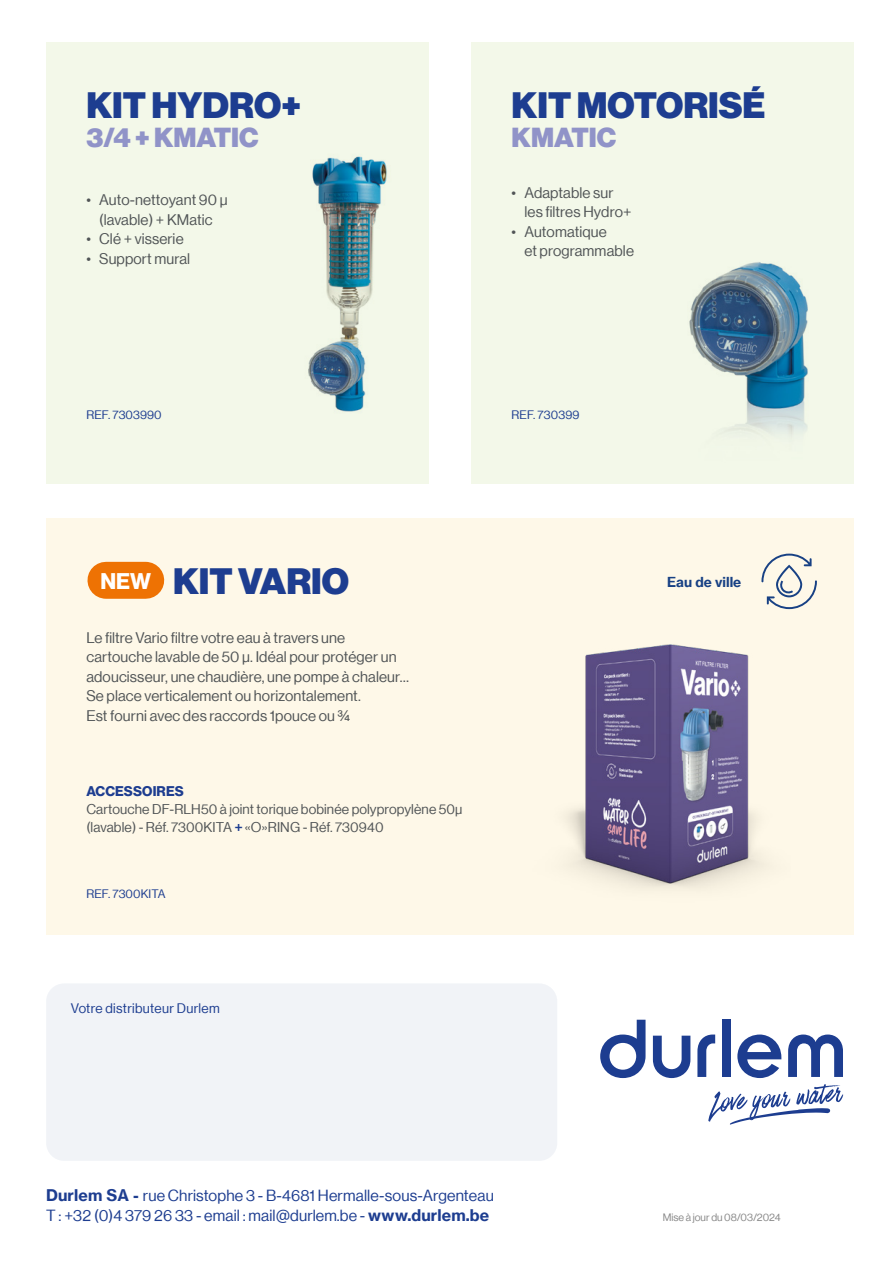
<style>
.page{position:relative;width:893px;height:1263px;background:#fff}
.page>*{position:absolute;margin:0;border:0;box-sizing:border-box;transform-origin:0 0}
.t1{font:36px "N Haas Grotesk DS Pro 95 Blk";color:#1d3d90}
.t2{font:27px "N Haas Grotesk DS Pro 95 Blk";color:#9093c8}
.t3{font:22.2px "N Haas Grotesk DS Pro 75 Bd";color:#fff}
.t4{font:15.75px/19.5px "N Haas Grotesk DSW02 55 Rg";letter-spacing:.01em;color:#1d3d90}
.t5{font:15px/19.5px "N Haas Grotesk DSW02 55 Rg";letter-spacing:.01em;color:#505456}
.t6{font:13.8px/18px "N Haas Grotesk DSW02 55 Rg";letter-spacing:.01em;color:#505456}
.t7{font:13.8px "N Haas Grotesk DS Pro 75 Bd";letter-spacing:.01em;color:#1d3d90}
.t8{font:13.5px "N Haas Grotesk DSW02 55 Rg";letter-spacing:.025em;color:#1d3d90}
.t9{font:13.5px "N Haas Grotesk TXW02 75 Bd";color:#184184}
.t10{font:12px "N Haas Grotesk DSW02 55 Rg";letter-spacing:.01em;color:#1d3d90}
.t11{font:10.5px "N Haas Grotesk DSW02 55 Rg";color:#878787}
.s1{font-family:"N Haas Grotesk DS Pro 65 Md";color:#1d3d90}
.s2{font-family:"N Haas Grotesk TXW02 75 Bd"}
</style>
<div class="page">
<div style="left:46px;top:518px;width:808px;height:416px;background:#fef8e8"></div>
<img style="left:567px;top:644px;width:197px;height:244px">
<div style="left:106px;top:562px;width:40px;height:37px;background:#ee7203"></div>
<svg style="left:761px;top:554px;width:56px;height:55px"></svg>
<div style="left:46px;top:43px;width:383px;height:441px;background:#f3f8e9"></div>
<div style="left:471px;top:43px;width:383px;height:441px;background:#f3f8e9"></div>
<img style="left:308px;top:156px;width:79px;height:256px">
<img style="left:689px;top:262px;width:119px;height:175px">
<div style="left:46px;top:983px;width:511px;height:178px;background:#f1f3f7;border-radius:18px"></div>
<div style="left:722px;top:1020px;width:8px;height:57px;background:#1d3d90"></div>
<svg style="left:653px;top:1036px;width:37px;height:42px"></svg>
<svg style="left:600px;top:1020px;width:45px;height:58px"></svg>
<svg style="left:697px;top:1034px;width:147px;height:91px"></svg>
<h1 class="t1" style="left:86px;top:84px;width:217px">KIT HYDRO+</h1>
<h2 class="t2" style="left:86px;top:121px;width:174px">3/4 + KMATIC</h2>
<p class="t5" style="left:86px;top:190px;width:143px;text-align:center">• Auto-nettoyant 90 μ (lavable) + KMatic</p>
<p class="t5" style="left:86px;top:229px;width:99px">• Clé + visserie</p>
<p class="t5" style="left:86px;top:249px;width:105px">• Support mural</p>
<h1 class="t1" style="left:512px;top:84px;width:255px">KIT MOTORISÉ</h1>
<h2 class="t2" style="left:512px;top:121px;width:106px">KMATIC</h2>
<p class="t5" style="left:524px;top:183px;width:109px;text-indent:-13px">• Adaptable sur les filtres Hydro+</p>
<p class="t5" style="left:524px;top:222px;width:111px;text-indent:-13px">• Automatique<br>et programmable</p>
<p class="t10" style="left:86px;top:407px;width:77px">REF. 7303990</p>
<p class="t10" style="left:512px;top:407px;width:69px">REF. 730399</p>
<h1 class="t1" style="left:173px;top:560px;width:177px">KIT VARIO</h1>
<p class="t5" style="left:86px;top:628px;width:324px">Le filtre Vario filtre votre eau à travers une cartouche lavable de 50 μ. Idéal pour protéger un adoucisseur, une chaudière, une pompe à chaleur… Se place verticalement ou horizontalement.<br>Est fourni avec des raccords 1pouce ou ¾</p>
<h3 class="t3" style="left:101px;top:568px;width:52px">NEW</h3>
<p class="t9" style="left:667px;top:573px;width:76px">Eau de ville</p>
<p class="t7" style="left:86px;top:783px;width:99px">ACCESSOIRES</p>
<p class="t6" style="left:86px;top:800px;width:378px">Cartouche DF-RLH50 à joint torique bobinée polypropylène 50μ (lavable) - Réf. 7300KITA <span class="s1">+</span> «O»RING - Réf. 730940</p>
<p class="t10" style="left:86px;top:887px;width:81px">REF. 7300KITA</p>
<p class="t8" style="left:71px;top:1000px;width:150px">Votre distributeur Durlem</p>
<p class="t4" style="left:46px;top:1186px;width:449px"><span class="s2">Durlem SA -</span> rue Christophe 3 - B-4681 Hermalle-sous-Argenteau<br>T : +32 (0)4 379 26 33 - email : mail@durlem.be - <span class="s2">www.durlem.be</span></p>
<p class="t11" style="left:663px;top:1211px;width:120px">Mise à jour du 08/03/2024</p>
</div>
